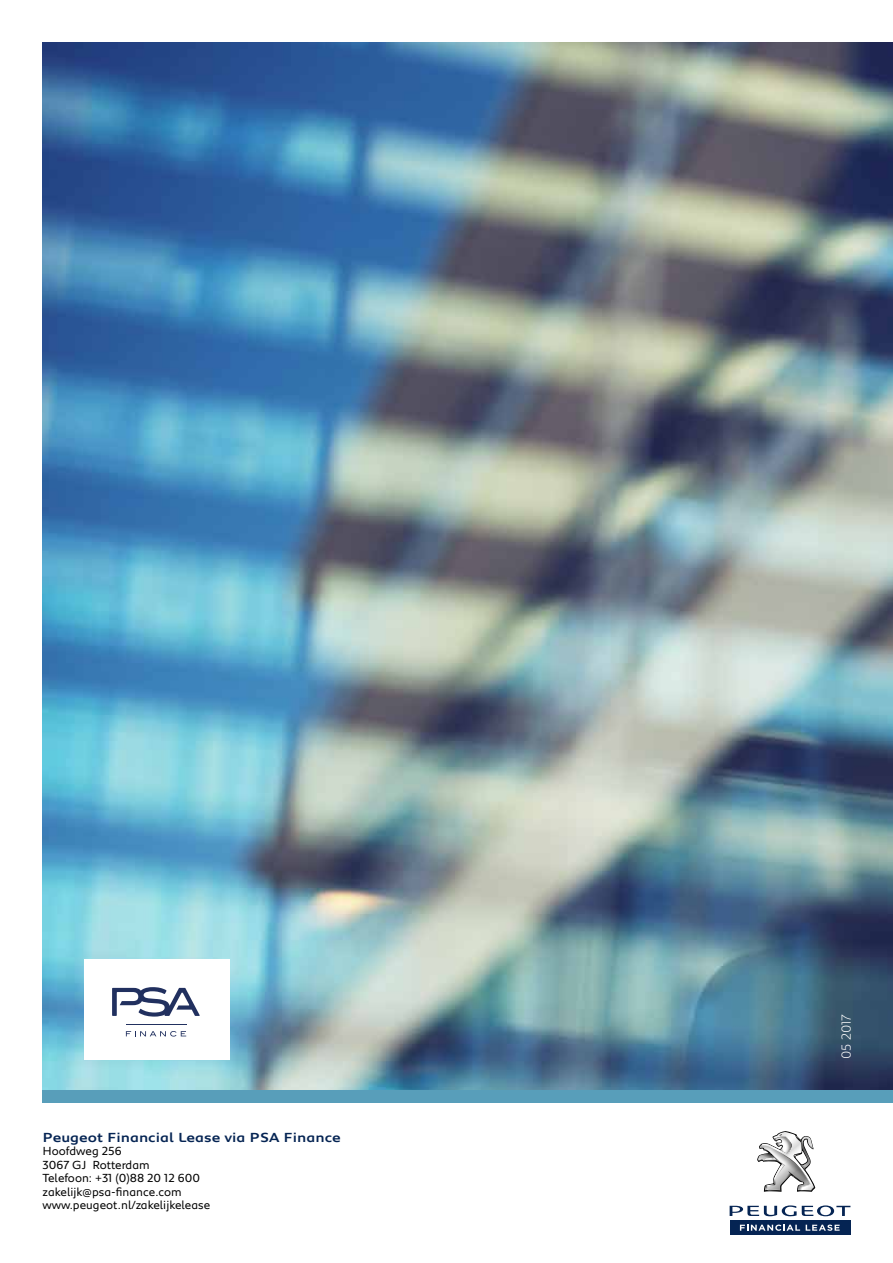
<style>
.page{position:relative;width:893px;height:1263px;background:#fff}
.page>*{position:absolute;margin:0;border:0;box-sizing:border-box;transform-origin:0 0}
.t1{font:500 13.5px "Peugeot Expanded";color:#052453}
.t2{font:300 13.5px "Peugeot";color:#fff}
.t3{font:12px/13.5px "Peugeot";color:#000}
</style>
<div class="page">
<svg style="left:757px;top:1131px;width:58px;height:61px"></svg>
<svg style="left:730px;top:1205px;width:120px;height:11px"></svg>
<div style="left:730px;top:1221px;width:120px;height:14px;background:#052453"></div>
<svg style="left:740px;top:1224px;width:60px;height:7px"></svg>
<svg style="left:806px;top:1224px;width:34px;height:7px"></svg>
<img style="left:43px;top:43px;width:850px;height:1047px">
<div style="left:43px;top:1090px;width:850px;height:13px;background:#589eba"></div>
<div style="left:85px;top:959px;width:145px;height:100px;background:#fff"></div>
<svg style="left:112px;top:987px;width:88px;height:29px"></svg>
<svg style="left:126px;top:1031px;width:60px;height:5px"></svg>
<hr style="left:126px;top:1024px;width:60px;height:1px;background:#21305f">
<p class="t1" style="left:43px;top:1128px;width:300px">Peugeot Financial Lease via PSA Finance</p>
<p class="t3" style="left:43px;top:1144px;width:169px">Hoofdweg 256<br>3067 GJ Rotterdam<br>Telefoon: +31 (0)88 20 12 600 zakelijk@psa-finance.com www.peugeot.nl/zakelijkelease</p>
<p class="t2" style="left:837px;top:1059px;width:46px;rotate:-90deg">05 2017</p>
</div>
